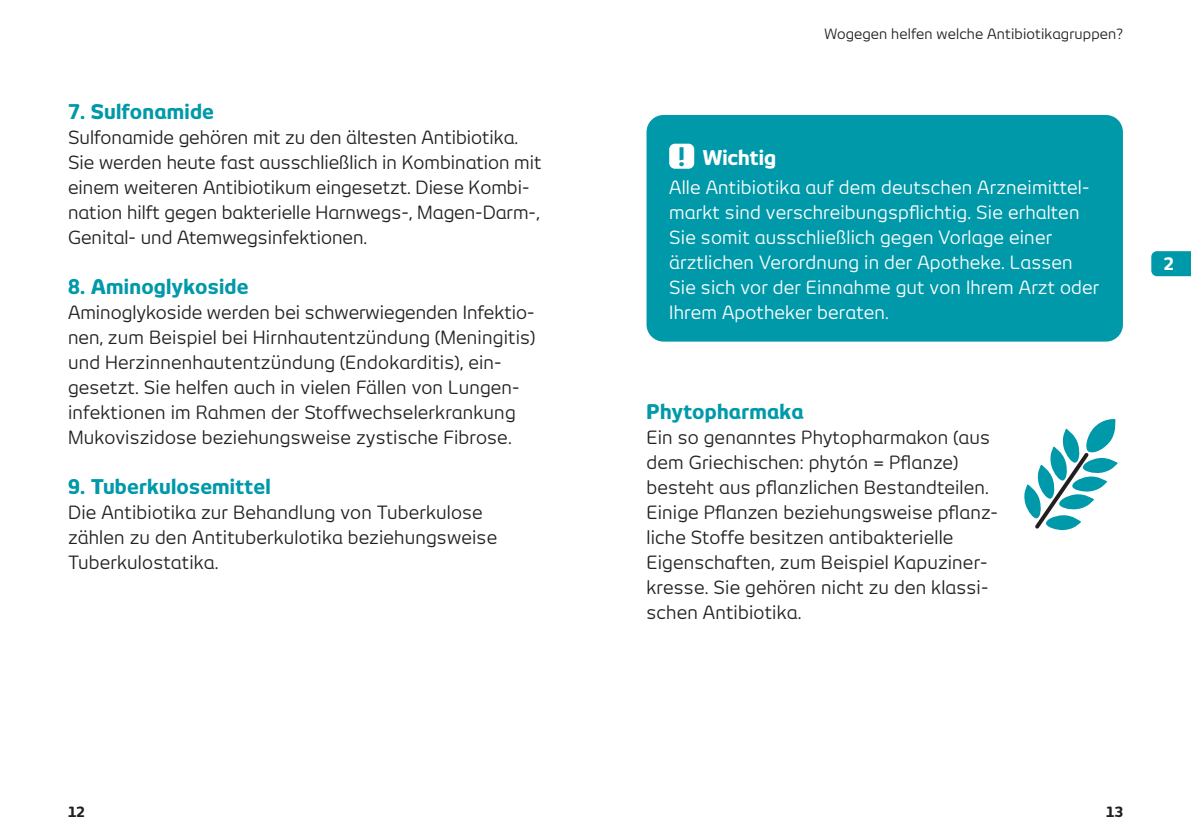
<style>
.page{position:relative;width:1191px;height:840px;background:#fff}
.page>*{position:absolute;margin:0;border:0;box-sizing:border-box;transform-origin:0 0}
.t1{font:800 20px "A Pharma";letter-spacing:.01em;color:#0099a9}
.t2{font:800 20px "A Pharma";color:#fff}
.t3{font:18px/25px "A Pharma";letter-spacing:.01em;color:#231f20}
.t4{font:18px/25px "A Pharma";letter-spacing:.01em;color:#fff}
.t5{font:800 17px "A Pharma";color:#fff}
.t6{font:14px "A Pharma";letter-spacing:.01em;color:#231f20}
.t7{font:800 14px "A Pharma";color:#231f20}
.s1{font-size:25.2px;color:#0099a9}
</style>
<div class="page">
<svg style="left:1024px;top:419px;width:93px;height:110px"></svg>
<svg style="left:1045px;top:514px;width:36px;height:15px"></svg>
<div style="left:646px;top:115px;width:477px;height:226px;background:#0099a9;border-radius:17px"></div>
<div style="left:669px;top:144px;width:25px;height:25px;background:#fff;border-radius:6px"></div>
<svg style="left:1151px;top:251px;width:40px;height:25px"></svg>
<p class="t1" style="left:68px;top:98px;width:147px">7. Sulfonamide</p>
<p class="t3" style="left:68px;top:124px;width:475px">Sulfonamide gehören mit zu den ältesten Antibiotika.<br>Sie werden heute fast ausschließlich in Kombination mit einem weiteren Antibiotikum eingesetzt. Diese Kombi&shy;nation hilft gegen bakterielle Harnwegs-, Magen-Darm-, Genital- und Atemwegsinfektionen.</p>
<p class="t1" style="left:68px;top:273px;width:182px">8. Aminoglykoside</p>
<p class="t3" style="left:68px;top:299px;width:469px">Aminoglykoside werden bei schwerwiegenden Infektio&shy;nen, zum Beispiel bei Hirnhautentzündung (Meningitis) und Herzinnenhautentzündung (Endokarditis), ein&shy;gesetzt. Sie helfen auch in vielen Fällen von Lungen&shy;infektionen im Rahmen der Stoffwechselerkrankung Mukoviszidose beziehungsweise zystische Fibrose.</p>
<p class="t1" style="left:68px;top:473px;width:204px">9. Tuberkulosemittel</p>
<p class="t3" style="left:68px;top:499px;width:431px">Die Antibiotika zur Behandlung von Tuberkulose zählen zu den Antituberkulotika beziehungsweise<br>Tuberkulostatika.</p>
<p class="t6" style="left:824px;top:25px;width:300px">Wogegen helfen welche Antibiotikagruppen?</p>
<p class="t2" style="left:678px;top:144px;width:99px"><span class="s1">!</span> Wichtig</p>
<p class="t4" style="left:669px;top:174px;width:431px">Alle Antibiotika auf dem deutschen Arzneimittel&shy;markt sind verschreibungspflichtig. Sie erhalten Sie somit ausschließlich gegen Vorlage einer ärztlichen Verordnung in der Apotheke. Lassen Sie sich vor der Einnahme gut von Ihrem Arzt oder Ihrem Apotheker beraten.</p>
<p class="t1" style="left:646px;top:398px;width:159px">Phytopharmaka</p>
<p class="t3" style="left:646px;top:424px;width:353px">Ein so genanntes Phytopharmakon (aus dem Griechischen: phytón = Pflanze) besteht aus pflanzlichen Bestandteilen.<br>Einige Pflanzen beziehungsweise pflanz&shy;liche Stoffe besitzen antibakterielle Eigenschaften, zum Beispiel Kapuziner&shy;kresse. Sie gehören nicht zu den klassi&shy;schen Antibiotika.</p>
<p class="t5" style="left:1164px;top:253px;width:12px">2</p>
<p class="t7" style="left:68px;top:802px;width:18px">12</p>
<p class="t7" style="left:1106px;top:802px;width:18px">13</p>
</div>
